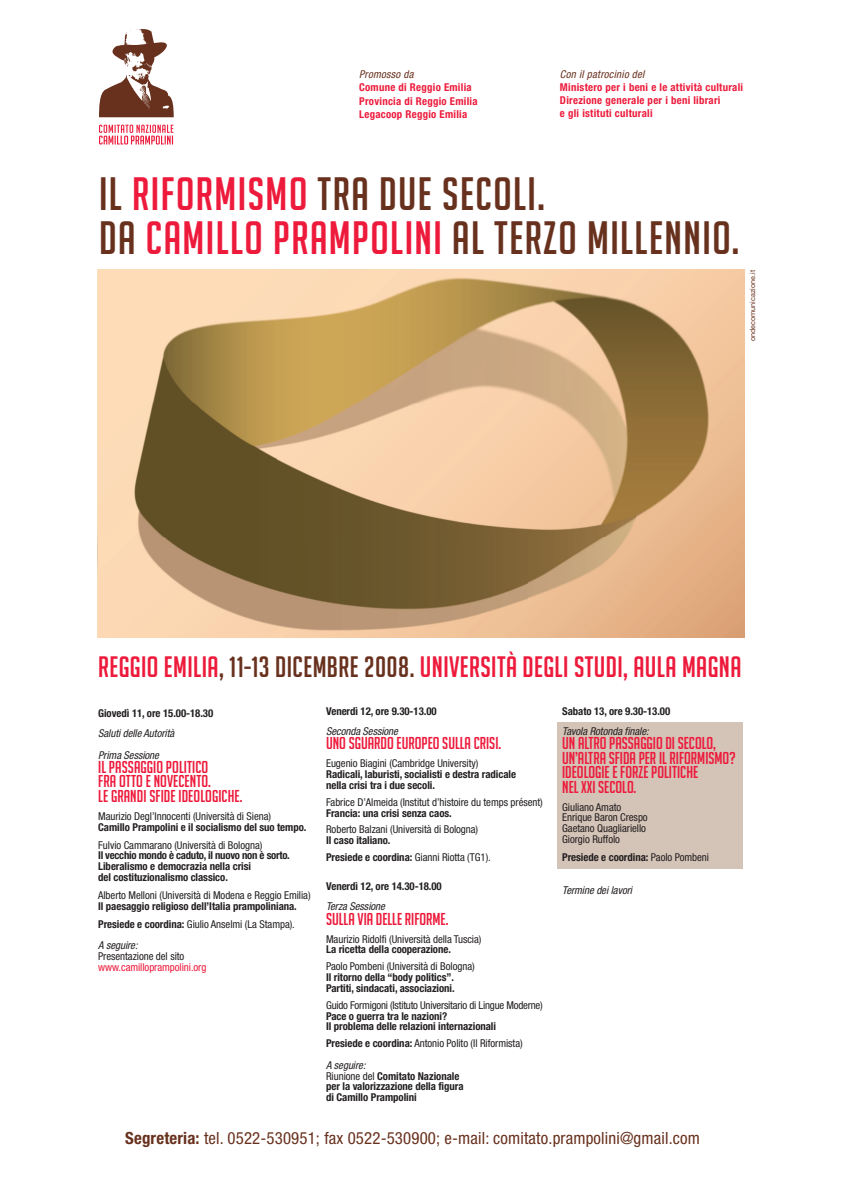
<style>
.page{position:relative;width:842px;height:1191px;background:#fff}
.page>*{position:absolute;margin:0;border:0;box-sizing:border-box;transform-origin:0 0}
.t1{font:45.6px/43.2px "Big Noodle Titling";letter-spacing:.03em;color:#68311e}
.t2{font:28.8px "Big Noodle Titling";letter-spacing:.015em;color:#ed1a3b}
.t3{font:16.8px/14.4px "Big Noodle Titling";color:#ed1a3b}
.t4{font:condensed 16.8px "Helvetica Neue";letter-spacing:.01em;color:#68311e}
.t5{font:700 condensed 10.8px/10.8px "Helvetica Neue";letter-spacing:-.005em;color:#231f20}
.t6{font:condensed 10.8px/10.8px "Helvetica Neue";letter-spacing:-.005em;color:#231f20}
.t7{font:700 condensed 10.8px/13.2px "Helvetica Neue";letter-spacing:.025em;color:#ed1a3b}
.t8{font:italic condensed 10.8px/21.6px "Helvetica Neue";letter-spacing:-.005em;color:#231f20}
.t9{font:italic condensed 10.8px "Helvetica Neue";letter-spacing:.025em;color:#68311e}
.t10{font:condensed 10.8px "Helvetica Neue";letter-spacing:-.005em;color:#ed1a3b}
.t11{font:7.2px "Helvetica Neue";letter-spacing:.005em;color:#68311e}
.s1{color:#ed1a3b}
.s2{color:#68311e}
.s3{font-weight:400}
.s4{font-weight:700}
.s5{font-style:italic}
</style>
<div class="page">
<div style="left:557px;top:722px;width:185px;height:146px;background:#d4c3b7"></div>
<img style="left:98px;top:270px;width:647px;height:367px">
<svg style="left:99px;top:29px;width:75px;height:88px"></svg>
<svg style="left:99px;top:125px;width:74px;height:19px"></svg>
<p class="t9" style="left:359px;top:68px;width:56px">Promosso da</p>
<p class="t7" style="left:359px;top:81px;width:120px">Comune di Reggio Emilia<br>Provincia di Reggio Emilia<br>Legacoop Reggio Emilia</p>
<p class="t9" style="left:560px;top:68px;width:86px">Con il patrocinio del</p>
<p class="t7" style="left:560px;top:80px;width:185px">Ministero per i beni e le attività culturali<br>Direzione generale per i beni librari<br>e gli istituti culturali</p>
<h1 class="t1" style="left:99px;top:172px;width:642px">IL <span class="s1">RIFORMISMO</span> TRA DUE SECOLI.<br>DA <span class="s1">CAMILLO PRAMPOLINI</span> AL TERZO MILLENNIO.</h1>
<p class="t11" style="left:748px;top:341px;width:73px;rotate:-90deg">ondecomunicazione.it</p>
<h2 class="t2" style="left:98px;top:651px;width:645px">REGGIO EMILIA<span class="s2">, 11-13 DICEMBRE 2008.</span> UNIVERSITÀ DEGLI STUDI, AULA MAGNA</h2>
<p class="t5" style="left:98px;top:707px;width:117px">Giovedì 11, ore 15.00-18.30</p>
<p class="t8" style="left:98px;top:722px;width:78px">Saluti delle Autorità<br>Prima Sessione</p>
<h3 class="t3" style="left:98px;top:760px;width:146px">IL PASSAGGIO POLITICO<br>FRA OTTO E NOVECENTO.<br>LE GRANDI SFIDE IDEOLOGICHE.</h3>
<p class="t6" style="left:98px;top:810px;width:174px">Maurizio Degl’Innocenti (Università di Siena)</p>
<p class="t5" style="left:98px;top:821px;width:210px">Camillo Prampolini e il socialismo del suo tempo.</p>
<p class="t6" style="left:98px;top:839px;width:166px">Fulvio Cammarano (Università di Bologna)</p>
<p class="t5" style="left:98px;top:850px;width:193px">Il vecchio mondo è caduto, il nuovo non è sorto.<br>Liberalismo e democrazia nella crisi<br>del costituzionalismo classico.</p>
<p class="t6" style="left:98px;top:889px;width:214px">Alberto Melloni (Università di Modena e Reggio Emilia)</p>
<p class="t5" style="left:98px;top:897px;width:200px;line-height:18px">Il paesaggio religioso dell’Italia prampoliniana.<br>Presiede e coordina: <span class="s3">Giulio Anselmi (La Stampa).</span></p>
<p class="t8" style="left:98px;top:934px;width:41px">A seguire:</p>
<p class="t6" style="left:98px;top:951px;width:88px">Presentazione del sito</p>
<p class="t10" style="left:98px;top:961px;width:110px">www.camilloprampolini.org</p>
<p class="t5" style="left:326px;top:705px;width:112px">Venerdì 12, ore 9.30-13.00</p>
<p class="t8" style="left:326px;top:720px;width:73px">Seconda Sessione</p>
<h3 class="t3" style="left:326px;top:736px;width:177px">UNO SGUARDO EUROPEO SULLA CRISI.</h3>
<p class="t6" style="left:326px;top:758px;width:154px">Eugenio Biagini (Cambridge University)</p>
<p class="t5" style="left:326px;top:769px;width:191px">Radicali, laburisti, socialisti e destra radicale nella crisi tra i due secoli.</p>
<p class="t6" style="left:326px;top:796px;width:218px">Fabrice D’Almeida (Institut d’histoire du temps présent)</p>
<p class="t5" style="left:326px;top:807px;width:127px">Francia: una crisi senza caos.</p>
<p class="t6" style="left:326px;top:824px;width:154px">Roberto Balzani (Università di Bologna)</p>
<p class="t5" style="left:326px;top:832px;width:166px;line-height:16.8px">Il caso italiano.<br>Presiede e coordina: <span class="s3">Gianni Riotta (TG1).</span></p>
<p class="t5" style="left:326px;top:880px;width:117px">Venerdì 12, ore 14.30-18.00</p>
<p class="t8" style="left:326px;top:895px;width:60px">Terza Sessione</p>
<h3 class="t3" style="left:326px;top:911px;width:124px">SULLA VIA DELLE RIFORME.</h3>
<p class="t6" style="left:326px;top:933px;width:157px">Maurizio Ridolfi (Università della Tuscia)</p>
<p class="t5" style="left:326px;top:944px;width:126px">La ricetta della cooperazione.</p>
<p class="t6" style="left:326px;top:961px;width:150px">Paolo Pombeni (Università di Bologna)</p>
<p class="t5" style="left:326px;top:971px;width:130px">Il ritorno della “body politics”.<br>Partiti, sindacati, associazioni.</p>
<p class="t6" style="left:326px;top:999px;width:218px">Guido Formigoni (Istituto Universitario di Lingue Moderne)</p>
<p class="t5" style="left:326px;top:1010px;width:171px">Pace o guerra tra le nazioni?<br>Il problema delle relazioni internazionali</p>
<p class="t6" style="left:326px;top:1032px;width:198px;line-height:21.6px"><span class="s4">Presiede e coordina:</span> Antonio Polito (Il Riformista)<br><span class="s5">A seguire:</span></p>
<p class="t5" style="left:326px;top:1070px;width:139px"><span class="s3">Riunione del</span> Comitato Nazionale per la valorizzazione della figura di Camillo Prampolini</p>
<p class="t5" style="left:562px;top:705px;width:110px">Sabato 13, ore 9.30-13.00</p>
<p class="t8" style="left:562px;top:720px;width:88px">Tavola Rotonda finale:</p>
<h3 class="t3" style="left:562px;top:736px;width:175px">UN ALTRO PASSAGGIO DI SECOLO,<br>UN’ALTRA SFIDA PER IL RIFORMISMO?<br>IDEOLOGIE E FORZE POLITICHE<br>NEL XXI SECOLO.</h3>
<p class="t6" style="left:562px;top:801px;width:87px">Giuliano Amato<br>Enrique Baron Crespo<br>Gaetano Quagliariello<br>Giorgio Ruffolo</p>
<p class="t5" style="left:562px;top:851px;width:148px">Presiede e coordina: <span class="s3">Paolo Pombeni</span></p>
<p class="t8" style="left:562px;top:879px;width:71px">Termine dei lavori</p>
<h3 class="t4" style="left:125px;top:1128px;width:576px"><span class="s4">Segreteria:</span> tel. 0522-530951; fax 0522-530900; e-mail: comitato.prampolini@gmail.com</h3>
</div>
